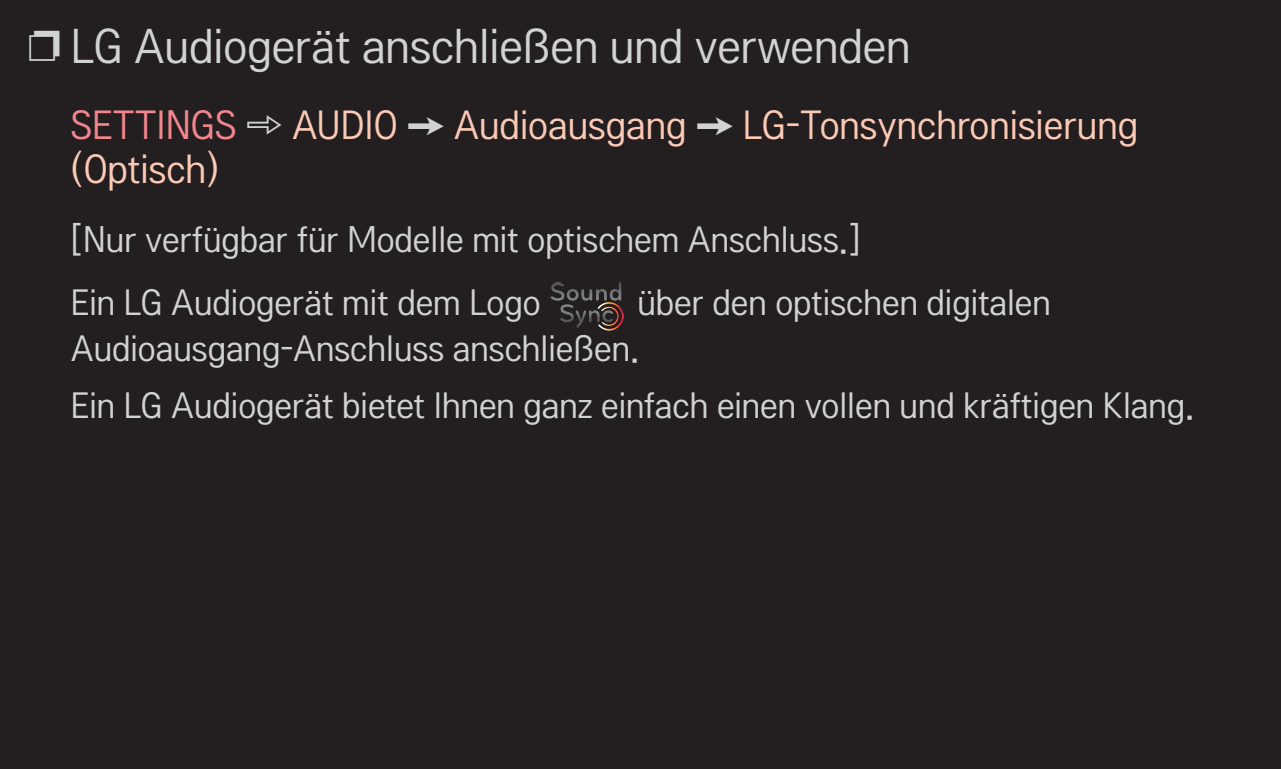
<style>
.page{position:relative;width:1281px;height:769px;background:#fff}
.page>*{position:absolute;margin:0;border:0;box-sizing:border-box;transform-origin:0 0}
.t1{font:48px "LG Display Light";color:#d1d2d4}
.t2{font:40px/44px "LG Display Light";color:#fcc9b4}
.t3{font:36px/63px "LG Display Light";color:#d1d2d4}
.s1{font-size:42px}
.s2{color:#f3858d}
.s3{color:#d1d2d4}
</style>
<div class="page">
<div style="left:0;top:0;width:1280px;height:768px;background:#231f20"></div>
<img style="left:550px;top:282px;width:74px;height:49px">
<h1 class="t1" style="left:28px;top:9px;width:883px"><span class="s1">❐</span> LG Audiogerät anschließen und verwenden</h1>
<p class="t2" style="left:71px;top:100px;width:1068px"><span class="s2">SETTINGS</span> <span class="s3">➾</span> AUDIO <span class="s3">➙</span> Audioausgang <span class="s3">➙</span> LG-Tonsynchronisierung (Optisch)</p>
<p class="t3" style="left:71px;top:205px;width:790px">[Nur verfügbar für Modelle mit optischem Anschluss.]<br>Ein LG Audiogerät mit dem Logo</p>
<p class="t3" style="left:71px;top:276px;width:981px;line-height:46px;text-indent:566px">über den optischen digitalen<br>Audioausgang-Anschluss anschließen.</p>
<p class="t3" style="left:71px;top:371px;width:1124px">Ein LG Audiogerät bietet Ihnen ganz einfach einen vollen und kräftigen Klang.</p>
</div>
